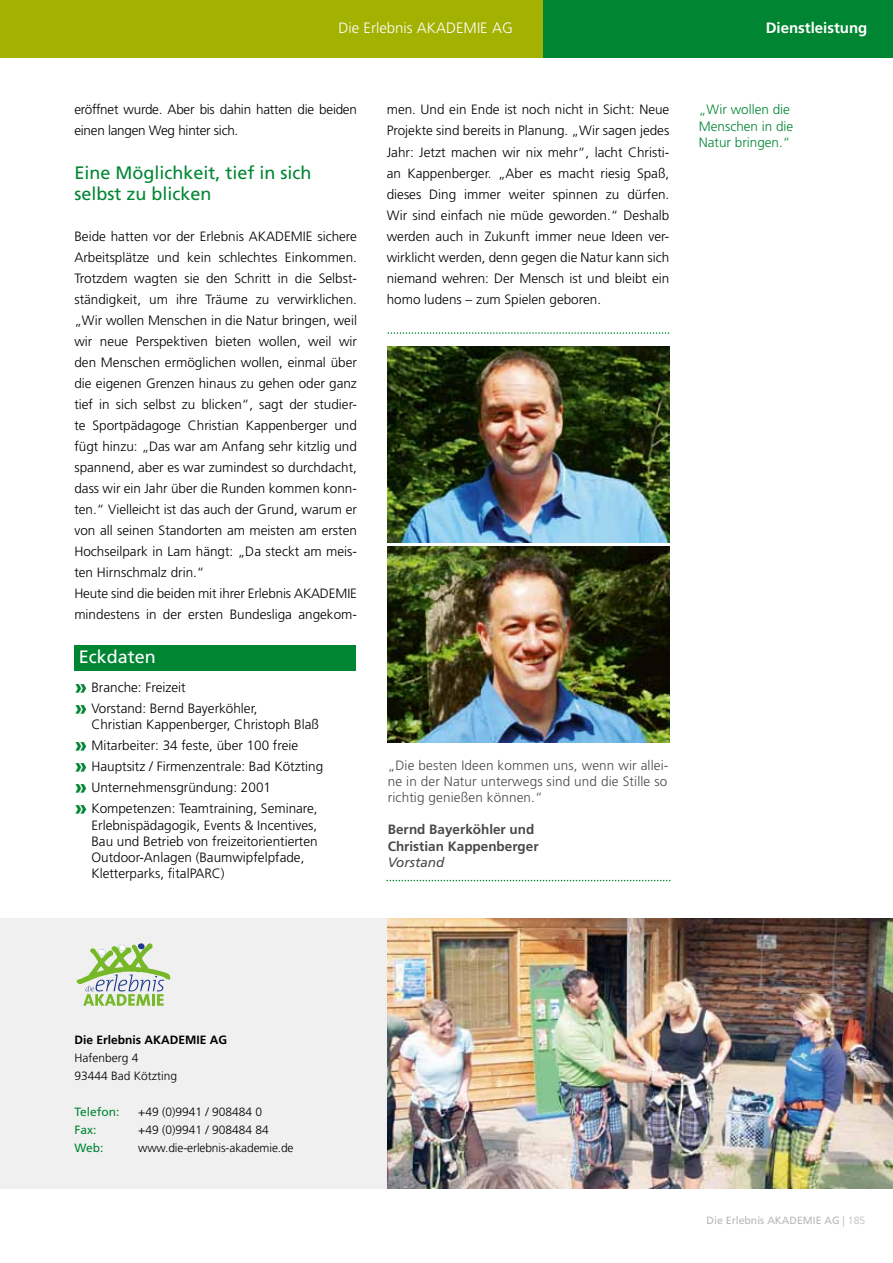
<style>
.page{position:relative;width:893px;height:1263px;background:#fff}
.page>*{position:absolute;margin:0;border:0;box-sizing:border-box;transform-origin:0 0}
.t1{font:18px/21.6px "Frutiger LT Std";color:#008633}
.t2{font:18px "Frutiger LT Std";color:#fff}
.t3{font:300 15px "Frutiger LT Std";color:#fff}
.t4{font:700 15px "Frutiger LT Std";color:#fff}
.t5{font:300 13.5px/21px "Frutiger LT Std";color:#000}
.t6{font:300 13.5px/16.2px "Frutiger LT Std";letter-spacing:.01em;color:#494948;text-align:justify}
.t7{font:300 13.5px/21px "Frutiger LT Std";letter-spacing:-.02em;color:#000}
.t8{font:700 13.5px/16.2px "Frutiger LT Std";color:#494948}
.t9{font:300 13.5px/16.2px "Frutiger LT Std";color:#008633}
.t10{font:italic 13.5px "Frutiger LT Std";color:#494948}
.t11{font:300 12px/18px "Frutiger LT Std";color:#000}
.t12{font:700 12px "Frutiger LT Std";color:#000}
.t13{font:12px "Frutiger LT Std";color:#008633}
.t14{font:10.5px "Frutiger LT Std";color:#b6b8b9}
.s1{font-weight:900;font-size:21px;color:#008633}
.s2{font-weight:300}
</style>
<div class="page">
<div style="left:0;top:918px;width:893px;height:270px;background:#f0f0f0"></div>
<svg style="left:76px;top:943px;width:94px;height:63px"></svg>
<div style="left:74px;top:645px;width:282px;height:26px;background:#008633"></div>
<img style="left:388px;top:347px;width:281px;height:195px">
<img style="left:388px;top:547px;width:281px;height:195px">
<img style="left:388px;top:918px;width:505px;height:270px">
<svg style="left:386px;top:880px;width:284px;height:1px"></svg>
<svg style="left:388px;top:332px;width:281px;height:2px"></svg>
<div style="left:543px;top:0;width:350px;height:57px;background:#008633"></div>
<div style="left:0;top:0;width:543px;height:57px;background:#a3b100"></div>
<img style="left:98px;top:945px;width:28px;height:10px">
<p class="t3" style="left:339px;top:19px;width:176px">Die Erlebnis AKADEMIE AG</p>
<p class="t7" style="left:74px;top:99px;width:284px">eröffnet wurde. Aber bis dahin hatten die beiden einen langen Weg hinter sich.</p>
<h1 class="t1" style="left:74px;top:162px;width:239px">Eine Möglichkeit, tief in sich selbst zu blicken</h1>
<p class="t5" style="left:74px;top:226px;width:284px">Beide hatten vor der Erlebnis AKADEMIE sichere Arbeitsplätze und kein schlechtes Einkommen.<br>Trotzdem wagten sie den Schritt in die Selbst&shy;ständigkeit, um ihre Träume zu verwirklichen. „Wir wollen Menschen in die Natur bringen, weil wir neue Perspektiven bieten wollen, weil wir den Menschen ermöglichen wollen, einmal über die eigenen Grenzen hinaus zu gehen oder ganz tief in sich selbst zu blicken“, sagt der studier&shy;te Sportpädagoge Christian Kappenberger und fügt hinzu: „Das war am Anfang sehr kitzlig und spannend, aber es war zumindest so durchdacht, dass wir ein Jahr über die Runden kommen konn&shy;ten.“ Vielleicht ist das auch der Grund, warum er von all seinen Standorten am meisten am ersten Hochseilpark in Lam hängt: „Da steckt am meis&shy;ten Hirnschmalz drin.“<br>Heute sind die beiden mit ihrer Erlebnis AKADEMIE mindestens in der ersten Bundesliga angekom-</p>
<h1 class="t2" style="left:79px;top:646px;width:79px">Eckdaten</h1>
<p class="t5" style="left:74px;top:677px;width:185px"><span class="s1">»</span> Branche: Freizeit<br><span class="s1">»</span> Vorstand: Bernd Bayerköhler,</p>
<p class="t5" style="left:74px;top:714px;width:250px;text-indent:17px">Christian Kappenberger, Christoph Blaß <span class="s1">»</span> Mitarbeiter: 34 feste, über 100 freie<br><span class="s1">»</span> Hauptsitz / Firmenzentrale: Bad Kötzting <span class="s1">»</span> Unternehmensgründung: 2001<br><span class="s1">»</span> Kompetenzen: Teamtraining, Seminare,</p>
<p class="t5" style="left:91px;top:817px;width:228px;line-height:16.2px">Erlebnispädagogik, Events &amp; Incentives, Bau und Betrieb von freizeitorientierten Outdoor-Anlagen (Baumwipfelpfade, Kletterparks, fitalPARC)</p>
<p class="t5" style="left:387px;top:100px;width:284px;text-align:justify">men. Und ein Ende ist noch nicht in Sicht: Neue Projekte sind bereits in Planung. „Wir sagen jedes Jahr: Jetzt machen wir nix mehr“, lacht Christi&shy;an Kappenberger. „Aber es macht riesig Spaß, dieses Ding immer weiter spinnen zu dürfen.<br>Wir sind einfach nie müde geworden.“ Deshalb werden auch in Zukunft immer neue Ideen ver&shy;wirklicht werden, denn gegen die Natur kann sich niemand wehren: Der Mensch ist und bleibt ein homo ludens – zum Spielen geboren.</p>
<p class="t6" style="left:388px;top:757px;width:282px">„Die besten Ideen kommen uns, wenn wir allei&shy;ne in der Natur unterwegs sind und die Stille so richtig genießen können.“</p>
<p class="t8" style="left:388px;top:822px;width:152px">Bernd Bayerköhler und<br>Christian Kappenberger</p>
<p class="t10" style="left:388px;top:854px;width:58px">Vorstand</p>
<p class="t4" style="left:766px;top:18px;width:103px">Dienstleistung</p>
<p class="t9" style="left:699px;top:102px;width:96px">„Wir wollen die<br>Menschen in die<br>Natur bringen.“</p>
<p class="t12" style="left:74px;top:1033px;width:154px">Die Erlebnis AKADEMIE AG</p>
<p class="t11" style="left:74px;top:1049px;width:104px">Hafenberg 4<br>93444 Bad Kötzting</p>
<p class="t13" style="left:74px;top:1105px;width:47px">Telefon:</p>
<p class="t11" style="left:138px;top:1103px;width:125px">+49 (0)9941 / 908484 0</p>
<p class="t13" style="left:74px;top:1123px;width:24px">Fax:</p>
<p class="t11" style="left:138px;top:1121px;width:132px">+49 (0)9941 / 908484 84</p>
<p class="t13" style="left:74px;top:1141px;width:30px">Web:</p>
<p class="t11" style="left:138px;top:1139px;width:157px">www.die-erlebnis-akademie.de</p>
<p class="t14" style="left:707px;top:1214px;width:160px">Die Erlebnis AKADEMIE AG <span class="s2">| 185</span></p>
</div>
